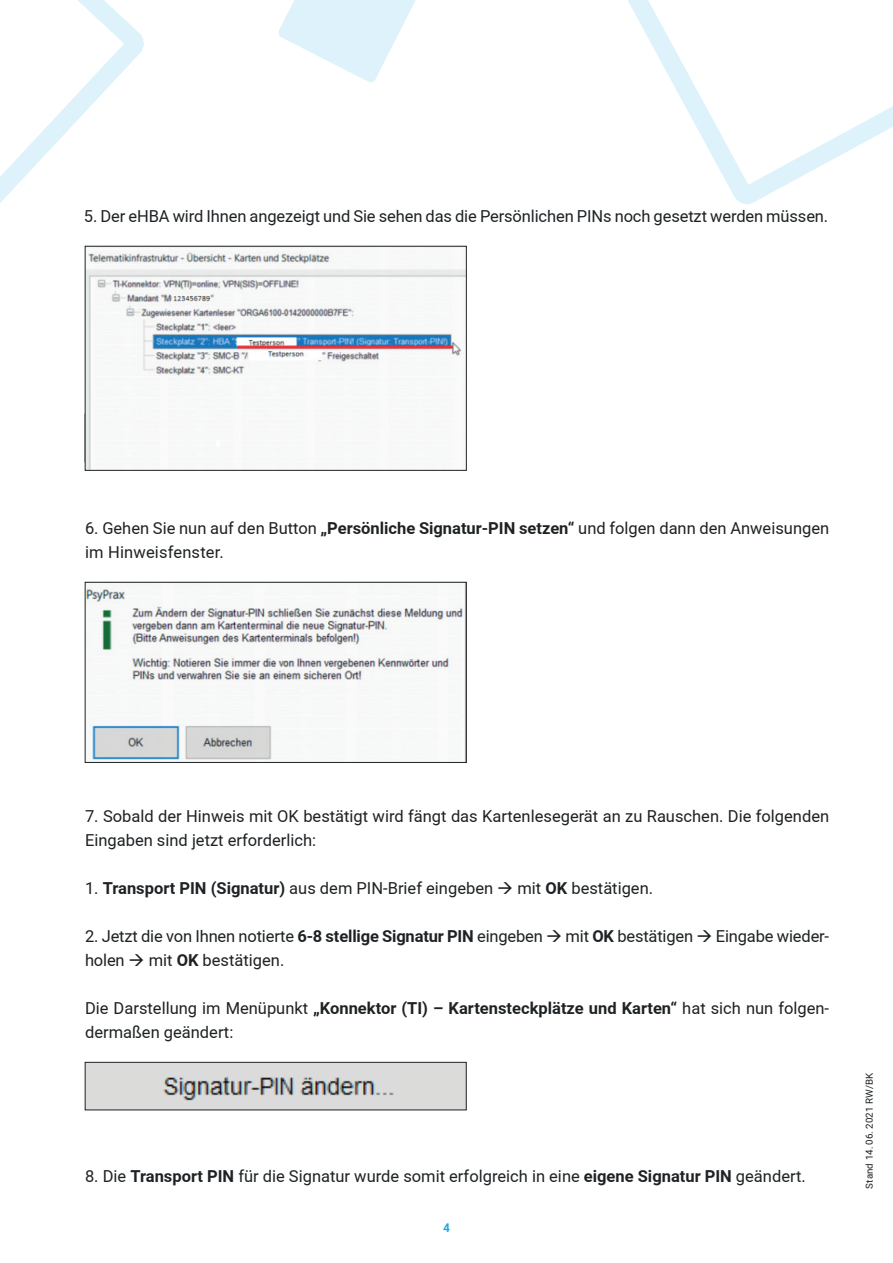
<style>
.page{position:relative;width:893px;height:1263px;background:#fff}
.page>*{position:absolute;margin:0;border:0;box-sizing:border-box;transform-origin:0 0}
.t1{font:16.5px/24px "Roboto";color:#1e2224}
.t2{font:700 12px "Roboto";color:#1fabe2}
.t3{font:9.75px "Roboto";letter-spacing:.01em;color:#1e2224}
.s1{font-weight:700}
</style>
<div class="page">
<svg style="left:0;top:0;width:152px;height:277px"></svg>
<svg style="left:628px;top:0;width:265px;height:204px"></svg>
<svg style="left:278px;top:0;width:138px;height:82px"></svg>
<div style="left:85px;top:1062px;width:381px;height:48px;background:#dbdcda"></div>
<img style="left:163px;top:1076px;width:231px;height:25px">
<div style="left:85px;top:1062px;width:381px;height:48px;border:1px solid #1e2224"></div>
<img style="left:87px;top:584px;width:376px;height:177px">
<div style="left:85px;top:582px;width:381px;height:181px;border:1px solid #1e2224"></div>
<img style="left:87px;top:689px;width:373px;height:71px">
<img style="left:87px;top:248px;width:377px;height:220px">
<div style="left:85px;top:246px;width:381px;height:224px;border:1px solid #1e2224"></div>
<p class="t1" style="left:84px;top:204px;width:746px">5. Der eHBA wird Ihnen angezeigt und Sie sehen das die Persönlichen PINs noch gesetzt werden müssen.</p>
<p class="t1" style="left:85px;top:516px;width:746px">6. Gehen Sie nun auf den Button <span class="s1">„Persönliche Signatur-PIN setzen“</span> und folgen dann den Anweisungen im Hinweisfenster.</p>
<p class="t1" style="left:85px;top:804px;width:746px">7. Sobald der Hinweis mit OK bestätigt wird fängt das Kartenlesegerät an zu Rauschen. Die folgenden<br>Eingaben sind jetzt erforderlich:</p>
<p class="t1" style="left:85px;top:876px;width:570px">1. <span class="s1">Transport PIN (Signatur)</span> aus dem PIN-Brief eingeben → mit <span class="s1">OK</span> bestätigen.</p>
<p class="t1" style="left:85px;top:924px;width:746px">2. Jetzt die von Ihnen notierte <span class="s1">6-8 stellige Signatur PIN</span> eingeben → mit <span class="s1">OK</span> bestätigen → Eingabe wieder&shy;holen → mit <span class="s1">OK</span> bestätigen.</p>
<p class="t1" style="left:85px;top:996px;width:746px">Die Darstellung im Menüpunkt <span class="s1">„Konnektor (TI) – Kartensteckplätze und Karten“</span> hat sich nun folgen&shy;dermaßen geändert:</p>
<p class="t1" style="left:85px;top:1164px;width:722px">8. Die <span class="s1">Transport PIN</span> für die Signatur wurde somit erfolgreich in eine <span class="s1">eigene Signatur PIN</span> geändert.</p>
<p class="t2" style="left:443px;top:1220px;width:8px">4</p>
<p class="t3" style="left:863px;top:1188px;width:117px;rotate:-90deg">Stand 14. 06. 2021 RW/BK</p>
</div>
